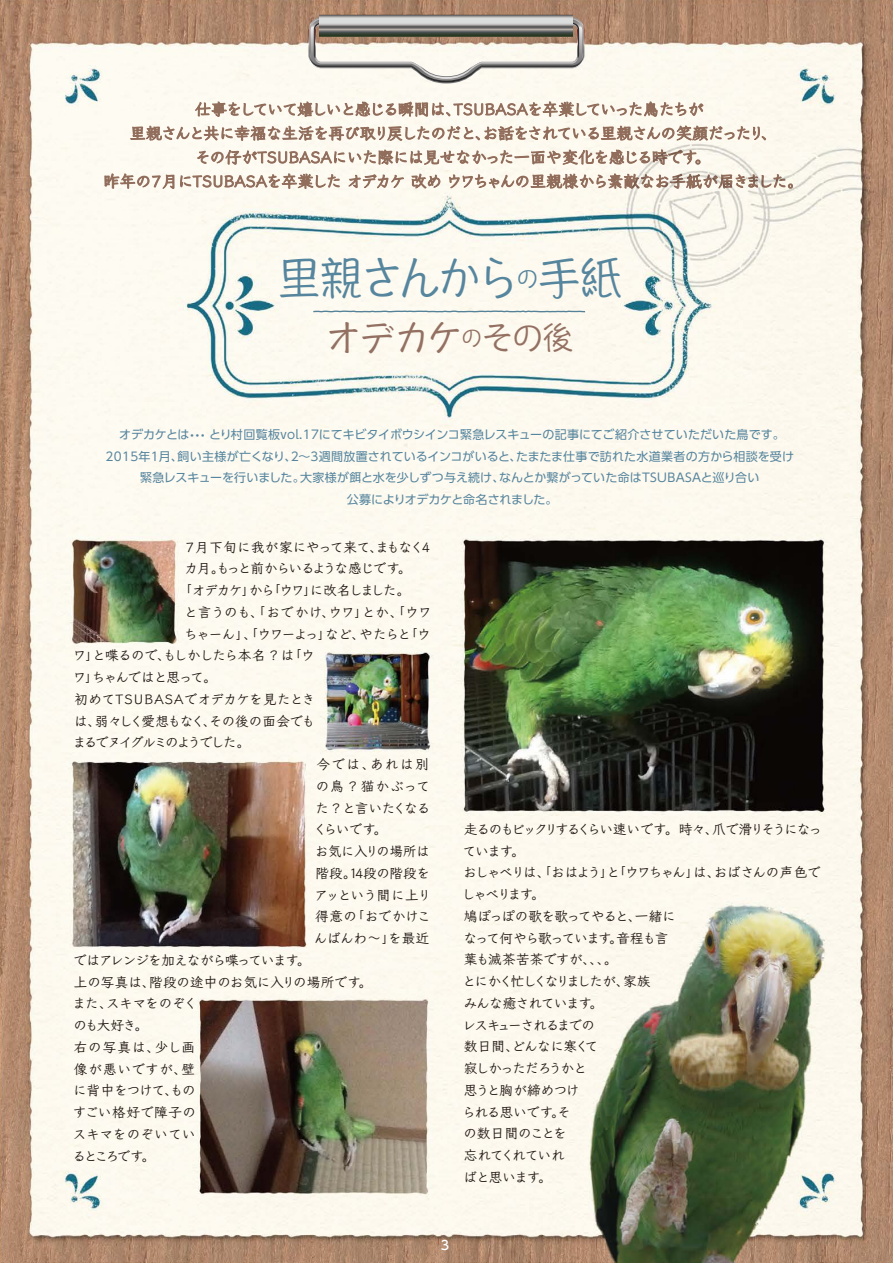
<style>
.page{position:relative;width:893px;height:1263px;background:#fff}
.page>*{position:absolute;margin:0;border:0;box-sizing:border-box;transform-origin:0 0}
.t1{font:44.4px "Hannotate TC W5";letter-spacing:-.075em;color:#56859e}
.t2{font:35.55px "Hannotate TC W5";color:#937062}
.t3{font:600 13.5px/21.8px "Klee";letter-spacing:-.08em;color:#221815}
.t4{font:600 13.5px "Klee";letter-spacing:-.05em;color:#221815}
.t5{font:600 13.5px "Klee";letter-spacing:-.075em;color:#221815}
.t6{font:600 13.5px "Klee";color:#221815}
.t7{font:600 13.5px "Klee";letter-spacing:-.085em;color:#221815}
.t8{font:600 13.5px "Klee";letter-spacing:-.005em;color:#221815}
.t9{font:600 13.5px "Klee";letter-spacing:-.01em;color:#221815}
.t10{font:600 13.5px "Klee";letter-spacing:.02em;color:#221815}
.t11{font:600 13.5px "Klee";letter-spacing:-.15em;color:#221815}
.t12{font:600 13.5px "Klee";letter-spacing:-.09em;color:#221815}
.t13{font:600 13.5px "Klee";letter-spacing:-.015em;color:#221815}
.t14{font:600 13.5px "Klee";letter-spacing:.01em;color:#221815}
.t15{font:600 13.5px "Klee";letter-spacing:.07em;color:#221815}
.t16{font:600 13.5px "Klee";letter-spacing:.05em;color:#221815}
.t17{font:600 13.5px "Klee";letter-spacing:.04em;color:#221815}
.t18{font:600 13.5px "Klee";letter-spacing:.015em;color:#221815}
.t19{font:500 12.75px "UD Shin Go Pro";color:#fff}
.t20{font:12px/21.8px "UD Shin Go Pro";letter-spacing:.005em;color:#56859e;text-align:center}
.s1{font-size:22.2px}
.s2{font-size:21.3px}
.s3{font-size:32.1px}
</style>
<div class="page">
<img style="left:0;top:0;width:893px;height:1262px">
<svg style="left:312px;top:310px;width:274px;height:3px"></svg>
<svg style="left:105px;top:101px;width:688px;height:89px"></svg>
<svg style="left:309px;top:18px;width:275px;height:65px"></svg>
<svg style="left:319px;top:14px;width:254px;height:23px;background:#8e8e8a"></svg>
<p class="t1" style="left:277px;top:248px;width:348px">里親さんから<span class="s1">の</span>手紙</p>
<p class="t2" style="left:326px;top:314px;width:250px">オデカケ<span class="s2">の</span><span class="s3">その後</span></p>
<p class="t20" style="left:105px;top:423px;width:690px">オデカケとは・・・とり村回覧板vol.17にてキビタイボウシインコ緊急レスキューの記事にてご紹介させていただいた鳥です。2015年１月、飼い主様が亡くなり、２～３週間放置されているインコがいると、たまたま仕事で訪れた水道業者の方から相談を受け緊急レスキューを行いました。大家様が餌と水を少しずつ与え続け、なんとか繋がっていた命はTSUBASAと巡り合い<br>公募によりオデカケと命名されました。</p>
<p class="t9" style="left:183px;top:538px;width:248px">７月下旬に我が家にやって来て、まもなく4</p>
<p class="t3" style="left:184px;top:557px;width:228px">カ月。もっと前からいるような感じです。</p>
<p class="t3" style="left:179px;top:579px;width:233px">「オデカケ」から「ウワ」に改名しました。</p>
<p class="t8" style="left:184px;top:603px;width:249px">と言うのも、「おでかけ、ウワ」とか、「ウワ</p>
<p class="t7" style="left:184px;top:625px;width:248px">ちゃーん」、「ウワーよっ」など、やたらと「ウ</p>
<p class="t4" style="left:73px;top:647px;width:243px">ワ」と喋るので、もしかしたら本名？は「ウ</p>
<p class="t12" style="left:73px;top:669px;width:145px">ワ」ちゃんではと思って。</p>
<p class="t10" style="left:74px;top:690px;width:242px">初めてTSUBASAでオデカケを見たとき</p>
<p class="t5" style="left:74px;top:712px;width:243px">は、弱々しく愛想もなく、その後の面会でも</p>
<p class="t11" style="left:73px;top:734px;width:179px">まるでヌイグルミのようでした。</p>
<p class="t4" style="left:316px;top:756px;width:114px">今では、あれは別</p>
<p class="t4" style="left:316px;top:777px;width:116px">の鳥？猫かぶって</p>
<p class="t4" style="left:316px;top:799px;width:116px">た？と言いたくなる</p>
<p class="t4" style="left:314px;top:821px;width:75px">くらいです。</p>
<p class="t6" style="left:315px;top:843px;width:116px">お気に入りの場所は</p>
<p class="t13" style="left:315px;top:864px;width:116px">階段。14段の階段を</p>
<p class="t4" style="left:314px;top:886px;width:118px">アッという間に上り</p>
<p class="t14" style="left:315px;top:908px;width:117px">得意の「おでかけこ</p>
<p class="t4" style="left:314px;top:930px;width:117px">んばんわ～」を最近</p>
<p class="t5" style="left:73px;top:951px;width:239px">ではアレンジを加えながら喋っています。</p>
<p class="t6" style="left:74px;top:973px;width:300px">上の写真は、階段の途中のお気に入りの場所です。</p>
<p class="t4" style="left:72px;top:995px;width:126px">また、スキマをのぞく</p>
<p class="t4" style="left:73px;top:1017px;width:76px">のも大好き。</p>
<p class="t15" style="left:74px;top:1038px;width:123px">右の写真は、少し画</p>
<p class="t16" style="left:74px;top:1060px;width:123px">像が悪いですが、壁</p>
<p class="t4" style="left:73px;top:1082px;width:124px">に背中をつけて、もの</p>
<p class="t17" style="left:73px;top:1104px;width:125px">すごい格好で障子の</p>
<p class="t18" style="left:73px;top:1125px;width:124px">スキマをのぞいてい</p>
<p class="t4" style="left:73px;top:1147px;width:84px">るところです。</p>
<p class="t3" style="left:462px;top:818px;width:361px">走るのもビックリするくらい速いです。時々、爪で滑りそうになっています。<br>おしゃべりは、「おはよう」と「ウワちゃん」は、おばさんの声色でしゃべります。<br>鳩ぽっぽの歌を歌ってやると、一緒に<br>なって何やら歌っています。音程も言<br>葉も滅茶苦茶ですが、、、。<br>とにかく忙しくなりましたが、家族<br>みんな癒されています。<br>レスキューされるまでの<br>数日間、どんなに寒くて<br>寂しかっただろうかと<br>思うと胸が締めつけ<br>られる思いです。そ<br>の数日間のことを<br>忘れてくれていれ<br>ばと思います。</p>
<p class="t19" style="left:441px;top:1235px;width:10px">3</p>
</div>
